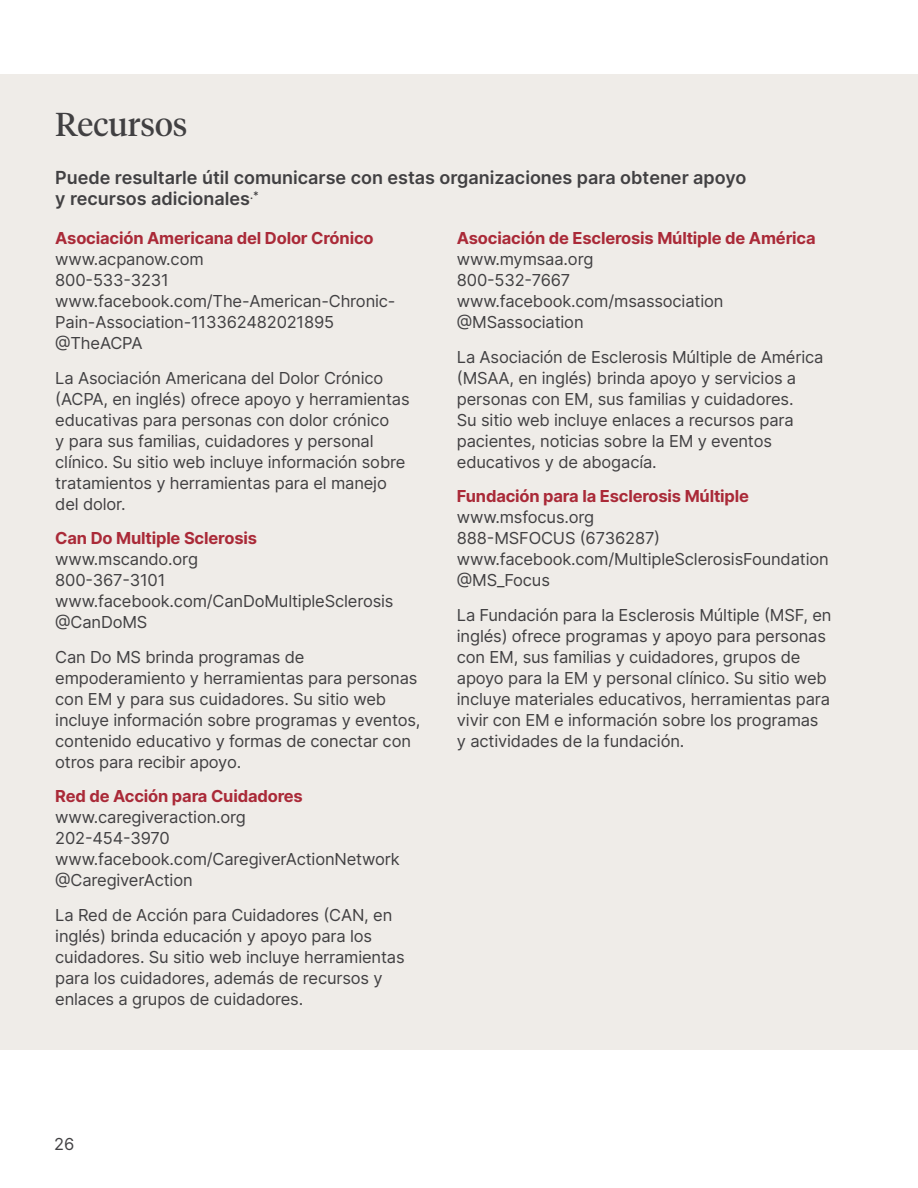
<style>
.page{position:relative;width:918px;height:1188px;background:#fff}
.page>*{position:absolute;margin:0;border:0;box-sizing:border-box;transform-origin:0 0}
.t1{font:33px "Tiempos Headline";letter-spacing:.005em;color:#414042}
.t2{font:600 18px/21px "Inter";color:#414042}
.body_copy{font:16.5px/21px "Inter";letter-spacing:-.01em;color:#414042}
.t3{font:700 16.5px/21px "Inter";letter-spacing:-.01em;color:#aa2a38}
.s1{font-weight:400;color:#414042}
.s2{font-weight:700;color:#aa2a38}
</style>
<div class="page">
<div style="left:0;top:74px;width:918px;height:975px;background:#efece8"></div>
<p class="t1" style="left:55px;top:102px;width:134px">Recursos</p>
<p class="t2" style="left:55px;top:167px;width:693px">Puede resultarle útil comunicarse con estas organizaciones para obtener apoyo y recursos adicionales<sup>.*</sup></p>
<p class="t3" style="left:55px;top:228px;width:320px">Asociación Americana del Dolor Crónico <span class="s1">www.acpanow.com</span></p>
<p class="body_copy" style="left:55px;top:270px;width:342px">800-533-3231 www.facebook.com/The-American-Chronic-<br>Pain-Association-113362482021895 @TheACPA</p>
<p class="body_copy" style="left:55px;top:367px;width:356px">La Asociación Americana del Dolor Crónico (ACPA, en inglés) ofrece apoyo y herramientas educativas para personas con dolor crónico<br>y para sus familias, cuidadores y personal clínico. Su sitio web incluye información sobre tratamientos y herramientas para el manejo del dolor.</p>
<p class="body_copy" style="left:55px;top:528px;width:340px"><span class="s2">Can Do Multiple Sclerosis </span>www.mscando.org<br>800-367-3101 www.facebook.com/CanDoMultipleSclerosis @CanDoMS</p>
<p class="body_copy" style="left:55px;top:646px;width:367px">Can Do MS brinda programas de empoderamiento y herramientas para personas con EM y para sus cuidadores. Su sitio web incluye información sobre programas y eventos, contenido educativo y formas de conectar con otros para recibir apoyo.</p>
<p class="body_copy" style="left:55px;top:786px;width:346px"><span class="s2">Red de Acción para Cuidadores </span>www.caregiveraction.org<br>202-454-3970 www.facebook.com/CaregiverActionNetwork @CaregiverAction</p>
<p class="body_copy" style="left:55px;top:904px;width:351px">La Red de Acción para Cuidadores (CAN, en inglés) brinda educación y apoyo para los cuidadores. Su sitio web incluye herramientas para los cuidadores, además de recursos y enlaces a grupos de cuidadores.</p>
<p class="body_copy" style="left:457px;top:228px;width:360px"><span class="s2">Asociación de Esclerosis Múltiple de América </span>www.mymsaa.org<br>800-532-7667 www.facebook.com/msassociation @MSassociation</p>
<p class="body_copy" style="left:457px;top:346px;width:368px">La Asociación de Esclerosis Múltiple de América (MSAA, en inglés) brinda apoyo y servicios a personas con EM, sus familias y cuidadores.<br>Su sitio web incluye enlaces a recursos para pacientes, noticias sobre la EM y eventos educativos y de abogacía.</p>
<p class="body_copy" style="left:457px;top:486px;width:373px"><span class="s2">Fundación para la Esclerosis Múltiple </span>www.msfocus.org<br>888-MSFOCUS (6736287) www.facebook.com/MultipleSclerosisFoundation @MS_Focus</p>
<p class="body_copy" style="left:457px;top:604px;width:376px">La Fundación para la Esclerosis Múltiple (MSF, en inglés) ofrece programas y apoyo para personas con EM, sus familias y cuidadores, grupos de apoyo para la EM y personal clínico. Su sitio web incluye materiales educativos, herramientas para vivir con EM e información sobre los programas y actividades de la fundación.</p>
<p class="body_copy" style="left:54px;top:1133px;width:22px">26</p>
</div>
